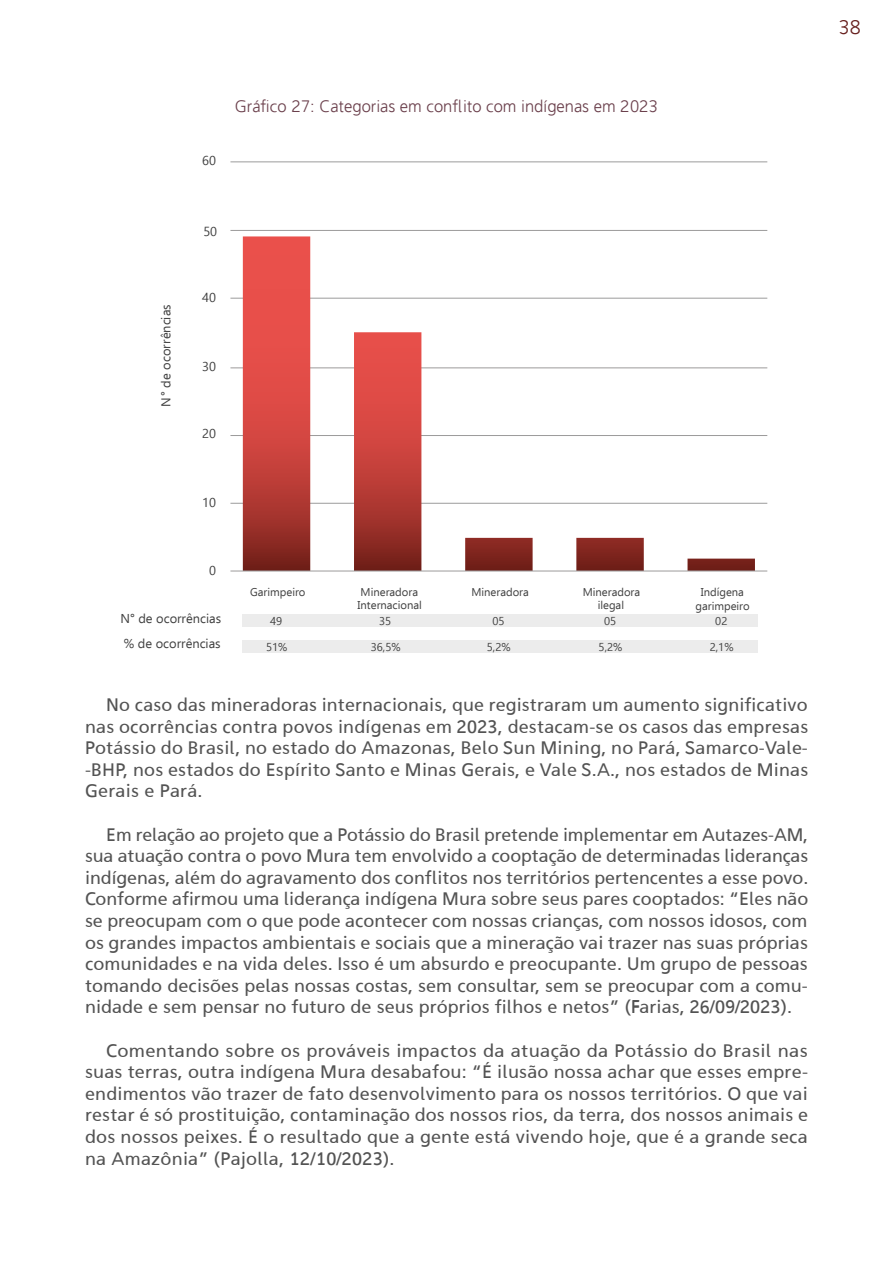
<style>
.page{position:relative;width:893px;height:1263px;background:#fff}
.page>*{position:absolute;margin:0;border:0;box-sizing:border-box;transform-origin:0 0}
.t1{font:19.5px "Agan 45";color:#67201e}
.t2{font:18px/21.6px "Aan 55";letter-spacing:.01em;color:#535353;text-align:justify}
.t3{font:16.5px "Agan 45";color:#6b404c}
.t4{font:12.9px/25.3px "Ebrima";color:#3f3f3f}
.t5{font:11.25px/12.9px "Ebrima";color:#3f3f3f;text-align:center}
</style>
<div class="page">
<hr style="left:230px;top:230px;width:537px;height:1px;background:#9c9b9b">
<hr style="left:230px;top:503px;width:537px;height:1px;background:#9c9b9b">
<hr style="left:230px;top:435px;width:537px;height:1px;background:#9c9b9b">
<hr style="left:230px;top:368px;width:537px;height:1px;background:#9c9b9b">
<hr style="left:230px;top:298px;width:537px;height:1px;background:#9c9b9b">
<hr style="left:230px;top:162px;width:537px;height:1px;background:#9c9b9b">
<svg style="left:243px;top:236px;width:512px;height:335px"></svg>
<div style="left:243px;top:640px;width:515px;height:12px;background:#ececec"></div>
<div style="left:243px;top:614px;width:515px;height:13px;background:#ececec"></div>
<hr style="left:230px;top:571px;width:537px;height:1px;background:#9c9b9b">
<p class="t4" style="left:153px;top:407px;width:104px;rotate:-90deg">N° de ocorrências</p>
<p class="t4" style="left:202px;top:148px;width:15px">60</p>
<p class="t3" style="left:235px;top:97px;width:425px">Gráfico 27: Categorias em conflito com indígenas em 2023</p>
<p class="t4" style="left:203px;top:219px;width:15px">50</p>
<p class="t4" style="left:202px;top:284px;width:15px">40</p>
<p class="t4" style="left:202px;top:353px;width:15px">30</p>
<p class="t4" style="left:202px;top:421px;width:15px">20</p>
<p class="t4" style="left:202px;top:489px;width:15px">10</p>
<p class="t4" style="left:209px;top:557px;width:8px">0</p>
<p class="t5" style="left:250px;top:585px;width:57px">Garimpeiro</p>
<p class="t5" style="left:358px;top:585px;width:66px;text-align:left">Mineradora<br>Internacional</p>
<p class="t5" style="left:471px;top:585px;width:59px">Mineradora</p>
<p class="t5" style="left:583px;top:585px;width:59px">Mineradora ilegal</p>
<p class="t5" style="left:695px;top:585px;width:56px;line-height:13.5px">Indígena garimpeiro</p>
<p class="t5" style="left:379px;top:614px;width:14px">35</p>
<p class="t5" style="left:371px;top:640px;width:31px">36,5%</p>
<p class="t4" style="left:120px;top:605px;width:102px">N° de ocorrências % de ocorrências</p>
<p class="t5" style="left:270px;top:614px;width:14px">49</p>
<p class="t5" style="left:492px;top:614px;width:14px">05</p>
<p class="t5" style="left:487px;top:640px;width:25px">5,2%</p>
<p class="t5" style="left:604px;top:614px;width:14px">05</p>
<p class="t5" style="left:599px;top:640px;width:25px">5,2%</p>
<p class="t5" style="left:715px;top:614px;width:14px">02</p>
<p class="t5" style="left:710px;top:640px;width:25px">2,1%</p>
<p class="t5" style="left:266px;top:640px;width:23px">51%</p>
<p class="t2" style="left:85px;top:694px;width:725px;text-indent:21px">No caso das mineradoras internacionais, que registraram um aumento significativo nas ocorrências contra povos indígenas em 2023, destacam-se os casos das empresas Potássio do Brasil, no estado do Amazonas, Belo Sun Mining, no Pará, Samarco-Vale--BHP, nos estados do Espírito Santo e Minas Gerais, e Vale S.A., nos estados de Minas Gerais e Pará.</p>
<p class="t2" style="left:85px;top:823px;width:725px;text-indent:21px">Em relação ao projeto que a Potássio do Brasil pretende implementar em Autazes-AM, sua atuação contra o povo Mura tem envolvido a cooptação de determinadas lideranças indígenas, além do agravamento dos conflitos nos territórios pertencentes a esse povo.<br>Conforme afirmou uma liderança indígena Mura sobre seus pares cooptados: “Eles não se preocupam com o que pode acontecer com nossas crianças, com nossos idosos, com os grandes impactos ambientais e sociais que a mineração vai trazer nas suas próprias comunidades e na vida deles. Isso é um absurdo e preocupante. Um grupo de pessoas tomando decisões pelas nossas costas, sem consultar, sem se preocupar com a comu&shy;nidade e sem pensar no futuro de seus próprios filhos e netos” (Farias, 26/09/2023).</p>
<p class="t2" style="left:85px;top:1039px;width:725px;text-indent:21px">Comentando sobre os prováveis impactos da atuação da Potássio do Brasil nas suas terras, outra indígena Mura desabafou: “É ilusão nossa achar que esses empre&shy;endimentos vão trazer de fato desenvolvimento para os nossos territórios. O que vai restar é só prostituição, contaminação dos nossos rios, da terra, dos nossos animais e dos nossos peixes. É o resultado que a gente está vivendo hoje, que é a grande seca na Amazônia” (Pajolla, 12/10/2023).</p>
<p class="t1" style="left:839px;top:16px;width:23px">38</p>
</div>
